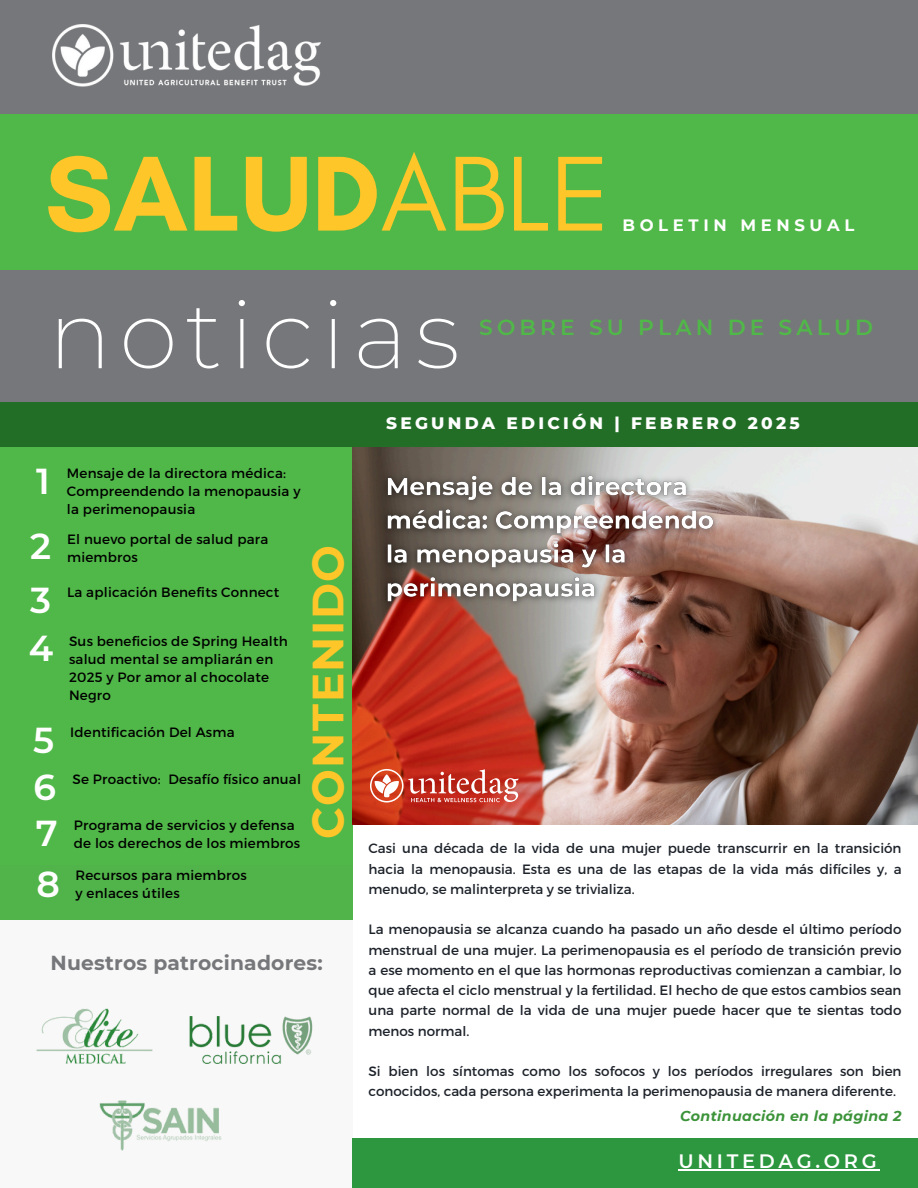
<style>
.page{position:relative;width:918px;height:1188px;background:#fff}
.page>*{position:absolute;margin:0;border:0;box-sizing:border-box;transform-origin:0 0}
.t1{font:700 108.45px "Glacial Indifference";color:#ffc629}
.t2{font:200 94.8px "Montserrat";letter-spacing:.08em;color:#fff}
.t3{font:700 43.65px "Montserrat";letter-spacing:.035em;color:#ffc629}
.t4{font:600 36px "Montserrat";color:#fff}
.t5{font:600 21.75px "Montserrat";letter-spacing:.19em;color:#50b848}
.t6{font:700 20.25px "Montserrat";letter-spacing:.01em;color:#76777a}
.t7{font:600 19.35px "Montserrat";letter-spacing:.19em;color:#fff}
.t8{font:800 16.95px "Montserrat";letter-spacing:.19em;color:#fff}
.t9{font:700 16.5px "Montserrat";letter-spacing:.28em;color:#fff}
.t10{font:italic 700 14.25px "Montserrat";letter-spacing:.025em;color:#3c9339}
.t11{font:13.5px/20.2px "Montserrat";color:#1e232b;text-align:justify}
.t12{font:13.5px/18px "Montserrat";letter-spacing:.015em;color:#000}
.s1{font-weight:400}
</style>
<div class="page">
<div style="left:0;top:447px;width:353px;height:473px;background:#50b848"></div>
<div style="left:0;top:0;width:918px;height:432px;background:#76777a"></div>
<div style="left:0;top:115px;width:918px;height:155px;background:#50b848"></div>
<div style="left:0;top:403px;width:918px;height:44px;background:#226e27"></div>
<img style="left:53px;top:25px;width:267px;height:62px">
<div style="left:353px;top:1138px;width:565px;height:50px;background:#2c973e"></div>
<img style="left:99px;top:1100px;width:123px;height:51px">
<img style="left:36px;top:1008px;width:116px;height:56px">
<img style="left:189px;top:1016px;width:123px;height:48px">
<hr style="left:679px;top:1169px;width:201px;height:2px;background:#fff">
<img style="left:353px;top:447px;width:565px;height:377px">
<svg style="left:370px;top:761px;width:165px;height:42px"></svg>
<img style="left:375px;top:463px;width:350px;height:152px">
<h1 class="t1" style="left:45px;top:128px;width:567px">SALUD<span class="s1">ABLE</span></h1>
<p class="t9" style="left:623px;top:215px;width:233px">BOLETIN MENSUAL</p>
<h2 class="t2" style="left:48px;top:276px;width:413px">noticias</h2>
<h5 class="t5" style="left:479px;top:314px;width:396px">SOBRE SU PLAN DE SALUD</h5>
<p class="t4" style="left:36px;top:459px;width:15px">1</p>
<p class="t12" style="left:67px;top:464px;width:235px">Mensaje de la directora médica:<br>Compreendendo la menopausia y la perimenopausia</p>
<p class="t4" style="left:30px;top:524px;width:22px">2</p>
<p class="t12" style="left:67px;top:529px;width:203px">El nuevo portal de salud para</p>
<p class="t12" style="left:67px;top:547px;width:72px">miembros</p>
<p class="t4" style="left:30px;top:578px;width:22px">3</p>
<p class="t12" style="left:67px;top:583px;width:214px">La aplicación Benefits Connect</p>
<p class="t4" style="left:29px;top:626px;width:26px">4</p>
<p class="t12" style="left:69px;top:631px;width:220px">Sus beneficios de Spring Health salud mental se ampliarán en<br>2025 y Por amor al chocolate<br>Negro</p>
<p class="t4" style="left:33px;top:718px;width:23px">5</p>
<p class="t12" style="left:70px;top:723px;width:166px">Identificación Del Asma</p>
<p class="t4" style="left:34px;top:765px;width:24px">6</p>
<p class="t12" style="left:73px;top:769px;width:90px">Se Proactivo:</p>
<p class="t12" style="left:168px;top:769px;width:134px">Desafío físico anual</p>
<p class="t4" style="left:36px;top:811px;width:23px">7</p>
<p class="t12" style="left:74px;top:816px;width:228px">Programa de servicios y defensa de los derechos de los miembros</p>
<p class="t4" style="left:37px;top:862px;width:25px">8</p>
<h3 class="t12" style="left:75px;top:866px;width:173px">Recursos para miembros</h3>
<p class="t12" style="left:75px;top:884px;width:106px">y enlaces útiles</p>
<p class="t3" style="left:301px;top:839px;width:296px;rotate:-90deg">CONTENIDO</p>
<p class="t6" style="left:50px;top:950px;width:274px">Nuestros patrocinadores:</p>
<p class="t8" style="left:386px;top:413px;width:415px">SEGUNDA EDICIÓN | FEBRERO 2025</p>
<p class="t11" style="left:369px;top:838px;width:535px">Casi una década de la vida de una mujer puede transcurrir en la transición hacia la menopausia. Esta es una de las etapas de la vida más difíciles y, a menudo, se malinterpreta y se trivializa.</p>
<p class="t11" style="left:369px;top:919px;width:535px">La menopausia se alcanza cuando ha pasado un año desde el último período menstrual de una mujer. La perimenopausia es el período de transición previo a ese momento en el que las hormonas reproductivas comienzan a cambiar, lo que afecta el ciclo menstrual y la fertilidad. El hecho de que estos cambios sean una parte normal de la vida de una mujer puede hacer que te sientas todo menos normal.</p>
<p class="t11" style="left:369px;top:1061px;width:535px">Si bien los síntomas como los sofocos y los períodos irregulares son bien conocidos, cada persona experimenta la perimenopausia de manera diferente.</p>
<p class="t10" style="left:680px;top:1107px;width:223px">Continuación en la página 2</p>
<p class="t7" style="left:679px;top:1150px;width:200px">UNITEDAG.ORG</p>
</div>
